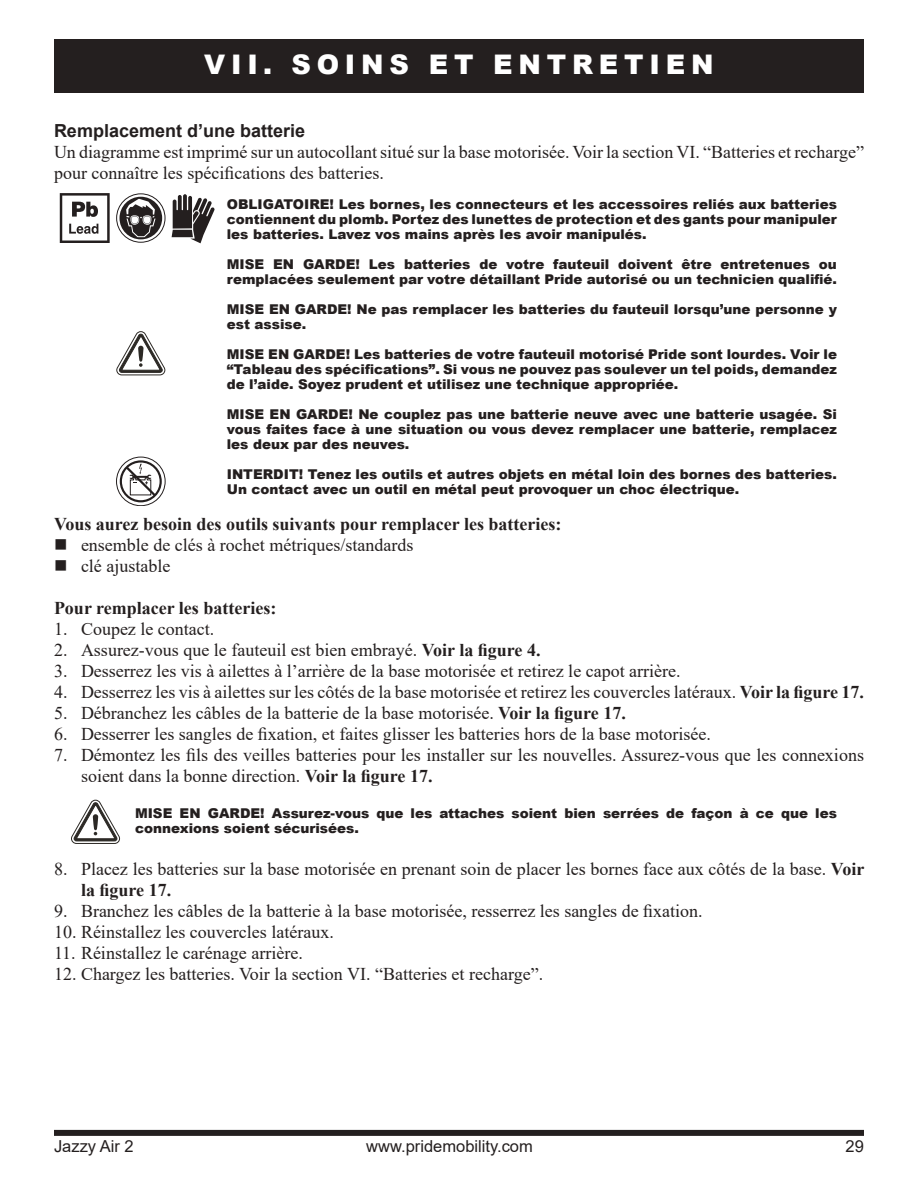
<style>
.page{position:relative;width:918px;height:1188px;background:#fff}
.page>*{position:absolute;margin:0;border:0;box-sizing:border-box;transform-origin:0 0}
.t1{font:900 27px "Arial";letter-spacing:.215em;color:#fff}
.t2{font:18px/21px "Times New Roman";color:#241f1f}
.t3{font:700 18px "Times New Roman";color:#241f1f}
.t4{font:700 18px "Arial";color:#241f1f}
.t5{font:16.5px "Arial";color:#241f1f}
.t6{font:900 13.5px/15px "Arial";color:#241f1f}
.s1{font-weight:700}
</style>
<div class="page">
<div style="left:54px;top:39px;width:810px;height:54px;background:#241f1f"></div>
<div style="left:54px;top:1130px;width:810px;height:6px;background:#241f1f"></div>
<svg style="left:116px;top:332px;width:50px;height:44px"></svg>
<svg style="left:71px;top:800px;width:49px;height:44px"></svg>
<svg style="left:60px;top:193px;width:50px;height:50px"></svg>
<div style="left:120px;top:197px;width:42px;height:42px;background:#241f1f;border-radius:50%"></div>
<div style="left:116px;top:194px;width:49px;height:48px;border:1px solid #241f1f;border-radius:50%"></div>
<svg style="left:126px;top:199px;width:30px;height:38px"></svg>
<svg style="left:172px;top:194px;width:43px;height:49px"></svg>
<div style="left:116px;top:457px;width:49px;height:49px;border:1px solid #241f1f;border-radius:50%"></div>
<svg style="left:120px;top:460px;width:42px;height:42px"></svg>
<h1 class="t1" style="left:204px;top:45px;width:511px">VII. SOINS ET ENTRETIEN</h1>
<p class="t4" style="left:54px;top:118px;width:253px">Remplacement d’une batterie</p>
<p class="t2" style="left:54px;top:141px;width:812px">Un diagramme est imprimé sur un autocollant situé sur la base motorisée. Voir la section VI. “Batteries et recharge” pour connaître les spécifications des batteries.</p>
<p class="t6" style="left:227px;top:197px;width:612px;text-align:justify">OBLIGATOIRE! Les bornes, les connecteurs et les accessoires reliés aux batteries contiennent du plomb. Portez des lunettes de protection et des gants pour manipuler les batteries. Lavez vos mains après les avoir manipulés.</p>
<p class="t6" style="left:227px;top:257px;width:612px">MISE EN GARDE! Les batteries de votre fauteuil doivent être entretenues ou remplacées seulement par votre détaillant Pride autorisé ou un technicien qualifié.</p>
<p class="t6" style="left:227px;top:302px;width:612px">MISE EN GARDE! Ne pas remplacer les batteries du fauteuil lorsqu’une personne y est assise.</p>
<p class="t6" style="left:227px;top:347px;width:612px;text-align:justify">MISE EN GARDE! Les batteries de votre fauteuil motorisé Pride sont lourdes. Voir le “Tableau des spécifications”. Si vous ne pouvez pas soulever un tel poids, demandez de l’aide. Soyez prudent et utilisez une technique appropriée.</p>
<p class="t6" style="left:227px;top:407px;width:612px;text-align:justify">MISE EN GARDE! Ne couplez pas une batterie neuve avec une batterie usagée. Si vous faites face à une situation ou vous devez remplacer une batterie, remplacez les deux par des neuves.</p>
<p class="t6" style="left:227px;top:467px;width:612px">INTERDIT! Tenez les outils et autres objets en métal loin des bornes des batteries.<br>Un contact avec un outil en métal peut provoquer un choc électrique.</p>
<p class="t3" style="left:54px;top:511px;width:509px">Vous aurez besoin des outils suivants pour remplacer les batteries:</p>
<p class="t2" style="left:81px;top:534px;width:334px">ensemble de clés à rochet métriques/standards clé ajustable</p>
<p class="t3" style="left:54px;top:595px;width:224px">Pour remplacer les batteries:</p>
<p class="t2" style="left:54px;top:618px;width:162px">1. Coupez le contact.</p>
<p class="t2" style="left:54px;top:639px;width:488px">2. Assurez-vous que le fauteuil est bien embrayé. <span class="s1">Voir la figure 4.</span></p>
<p class="t2" style="left:54px;top:660px;width:628px">3. Desserrez les vis à ailettes à l’arrière de la base motorisée et retirez le capot arrière.</p>
<p class="t2" style="left:54px;top:681px;width:811px">4. Desserrez les vis à ailettes sur les côtés de la base motorisée et retirez les couvercles latéraux. <span class="s1">Voir la figure 17.</span></p>
<p class="t2" style="left:54px;top:702px;width:573px">5. Débranchez les câbles de la batterie de la base motorisée. <span class="s1">Voir la figure 17.</span></p>
<p class="t2" style="left:54px;top:723px;width:658px">6. Desserrer les sangles de fixation, et faites glisser les batteries hors de la base motorisée.</p>
<p class="t2" style="left:81px;top:744px;width:785px;text-indent:-27px">7. Démontez les fils des veilles batteries pour les installer sur les nouvelles. Assurez-vous que les connexions soient dans la bonne direction. <span class="s1">Voir la figure 17.</span></p>
<p class="t6" style="left:135px;top:806px;width:703px">MISE EN GARDE! Assurez-vous que les attaches soient bien serrées de façon à ce que les connexions soient sécurisées.</p>
<p class="t2" style="left:81px;top:858px;width:785px;text-indent:-27px">8. Placez les batteries sur la base motorisée en prenant soin de placer les bornes face aux côtés de la base. <span class="s1">Voir la figure 17.</span></p>
<p class="t2" style="left:54px;top:900px;width:650px">9. Branchez les câbles de la batterie à la base motorisée, resserrez les sangles de fixation.</p>
<p class="t2" style="left:54px;top:921px;width:281px">10. Réinstallez les couvercles latéraux.</p>
<p class="t2" style="left:54px;top:942px;width:250px">11. Réinstallez le carénage arrière.</p>
<p class="t2" style="left:54px;top:963px;width:491px">12. Chargez les batteries. Voir la section VI. “Batteries et recharge”.</p>
<p class="t5" style="left:54px;top:1134px;width:81px">Jazzy Air 2</p>
<p class="t5" style="left:366px;top:1134px;width:168px">www.pridemobility.com</p>
<p class="t5" style="left:846px;top:1134px;width:20px">29</p>
</div>
